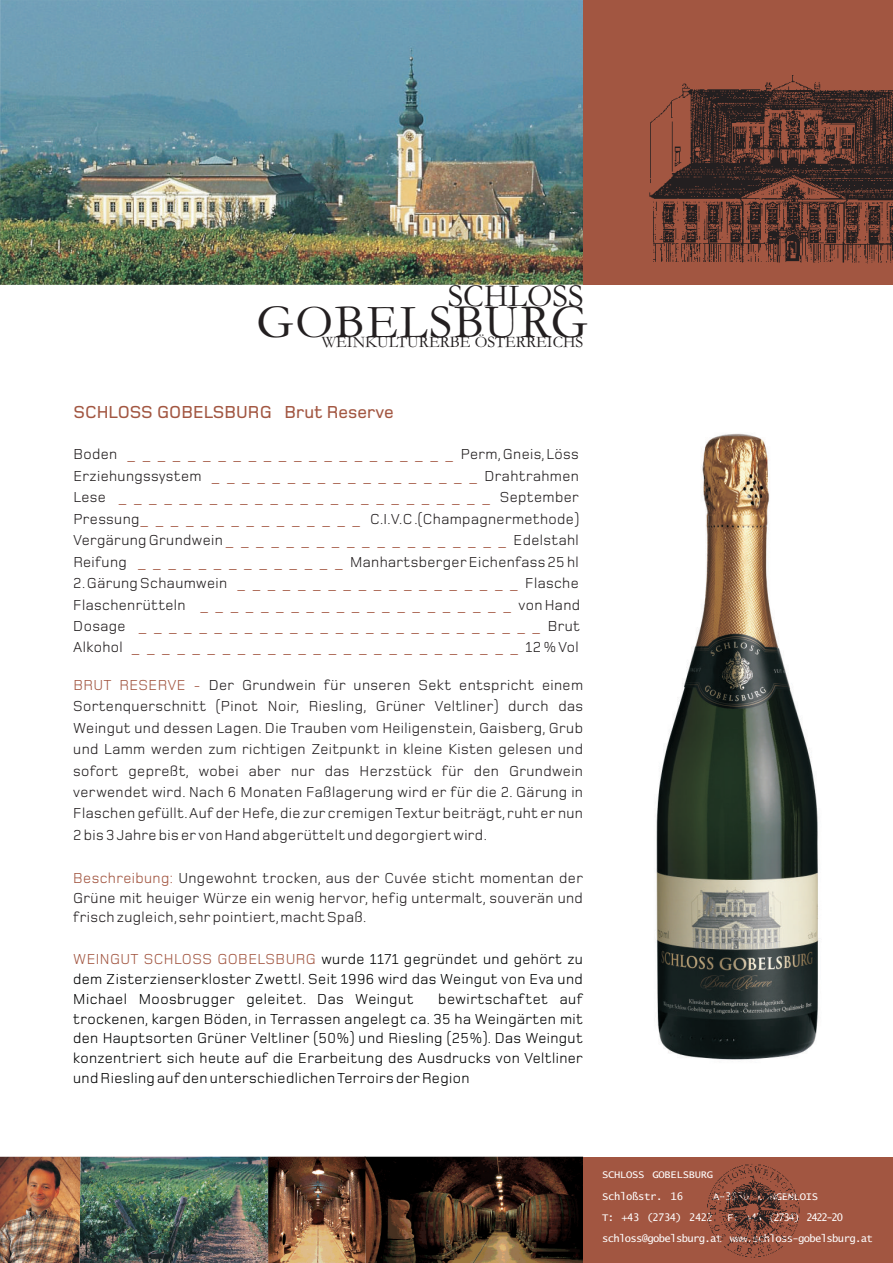
<style>
.page{position:relative;width:893px;height:1263px;background:#fff}
.page>*{position:absolute;margin:0;border:0;box-sizing:border-box;transform-origin:0 0}
.t1{font:48.3px "Garamond";letter-spacing:.035em;color:#231f20}
.t2{font:32.55px "Garamond";color:#231f20}
.t3{font:500 18px "Foundry Monoline";color:#a25641}
.t4{font:16.35px "Garamond";color:#231f20}
.t5{font:15px/21.5px "Foundry Monoline";letter-spacing:.025em;color:#231f20;text-align:justify}
.t6{font:15px/19.8px "Foundry Monoline";letter-spacing:.025em;color:#010202;text-align:justify}
.t7{font:15px "Foundry Monoline";letter-spacing:.025em;color:#a25641}
.t8{font:10.5px/21px "Lucida Console";letter-spacing:-.06em;color:#fff}
.t9{font:10.5px/21px "Lucida Console";letter-spacing:-.03em;color:#fff}
.s1{color:#a25641}
.s2{color:#231f20}
</style>
<div class="page">
<img style="left:0;top:1157px;width:583px;height:106px">
<img style="left:0;top:0;width:583px;height:285px">
<div style="left:583px;top:0;width:310px;height:285px;background:#a25641"></div>
<div style="left:583px;top:1157px;width:310px;height:106px;background:#a25641"></div>
<img style="left:707px;top:1164px;width:93px;height:94px">
<img style="left:649px;top:75px;width:244px;height:188px">
<img style="left:656px;top:433px;width:163px;height:627px">
<h2 class="t2" style="left:448px;top:285px;width:137px">SCHLOSS</h2>
<h1 class="t1" style="left:256px;top:305px;width:333px">GOBELSBURG</h1>
<p class="t4" style="left:322px;top:337px;width:263px">WEINKULTURERBE ÖSTERREICHS</p>
<p class="t3" style="left:73px;top:405px;width:322px">SCHLOSS GOBELSBURG Brut Reserve</p>
<p class="t5" style="left:73px;top:445px;width:45px">Boden</p>
<p class="t5" style="left:461px;top:445px;width:120px">Perm,Gneis,Löss</p>
<p class="t5" style="left:73px;top:466px;width:130px">Erziehungssystem</p>
<p class="t5" style="left:485px;top:466px;width:96px">Drahtrahmen</p>
<p class="t5" style="left:73px;top:488px;width:34px">Lese</p>
<p class="t5" style="left:370px;top:488px;width:210px;text-align:right">September<br>C.I.V.C .(Champagnermethode)<br>Edelstahl</p>
<p class="t5" style="left:73px;top:552px;width:55px">Reifung</p>
<p class="t5" style="left:350px;top:552px;width:230px">Manhartsberger Eichenfass 25 hl</p>
<p class="t5" style="left:73px;top:574px;width:155px">2.Gärung Schaumwein</p>
<p class="t5" style="left:525px;top:574px;width:55px">Flasche</p>
<p class="t5" style="left:73px;top:595px;width:114px">Flaschenrütteln</p>
<p class="t5" style="left:518px;top:595px;width:63px">von Hand</p>
<p class="t5" style="left:73px;top:616px;width:54px">Dosage</p>
<p class="t5" style="left:548px;top:616px;width:34px">Brut</p>
<p class="t5" style="left:73px;top:638px;width:51px">Alkohol</p>
<p class="t5" style="left:526px;top:638px;width:55px">12 % Vol</p>
<p class="t5" style="left:73px;top:675px;width:511px;text-indent:135px">Der Grundwein für unseren Sekt entspricht einem Sortenquerschnitt (Pinot Noir, Riesling, Grüner Veltliner) durch das Weingut und dessen Lagen. Die Trauben vom Heiligenstein, Gaisberg, Grub und Lamm werden zum richtigen Zeitpunkt in kleine Kisten gelesen und sofort gepreßt, wobei aber nur das Herzstück für den Grundwein verwendet wird. Nach 6 Monaten Faßlagerung wird er für die 2. Gärung in Flaschen gefüllt.Aufder Hefe,die zur cremigen Textur beiträgt,ruht er nun 2 bis 3 Jahre bis er von Hand abgerüttelt und degorgiert wird.</p>
<p class="t5" style="left:73px;top:869px;width:511px;line-height:19.8px"><span class="s1">Beschreibung:</span> Ungewohnt trocken, aus der Cuvée sticht momentan der Grüne mit heuiger Würze ein wenig hervor, hefig untermalt, souverän und frisch zugleich,sehr pointiert,macht Spaß.</p>
<p class="t6" style="left:73px;top:950px;width:511px"><span class="s1">WEINGUT SCHLOSS GOBELSBURG</span> wurde 1171 gegründet und gehört zu dem Zisterzienserkloster Zwettl. Seit 1996 wird das Weingut von Eva und Michael Moosbrugger geleitet. Das Weingut</p>
<p class="t7" style="left:128px;top:449px;width:327px">______________________</p>
<p class="t7" style="left:212px;top:470px;width:267px">__________________</p>
<p class="t7" style="left:119px;top:492px;width:373px">_________________________</p>
<p class="t7" style="left:73px;top:513px;width:288px"><span class="s2">Pressung</span>_______________</p>
<p class="t7" style="left:73px;top:535px;width:434px"><span class="s2">Vergärung Grundwein</span>___________________</p>
<p class="t7" style="left:138px;top:556px;width:206px">______________</p>
<p class="t7" style="left:238px;top:578px;width:282px">___________________</p>
<p class="t7" style="left:200px;top:599px;width:312px">_____________________</p>
<p class="t7" style="left:139px;top:620px;width:403px">___________________________</p>
<p class="t7" style="left:132px;top:642px;width:388px">__________________________</p>
<p class="t7" style="left:73px;top:679px;width:129px">BRUT RESERVE -</p>
<p class="t6" style="left:73px;top:990px;width:512px;text-indent:365px">bewirtschaftet auf trockenen, kargen Böden, in Terrassen angelegt ca. 35 ha Weingärten mit den Hauptsorten Grüner Veltliner (50%) und Riesling (25%). Das Weingut konzentriert sich heute auf die Erarbeitung des Ausdrucks von Veltliner und Riesling aufden unterschiedlichen Terroirs der Region</p>
<p class="t9" style="left:602px;top:1165px;width:113px">SCHLOSS GOBELSBURG<br>Schloßstr. 16</p>
<p class="t9" style="left:713px;top:1186px;width:107px">A-3550 LANGENLOIS</p>
<p class="t8" style="left:602px;top:1207px;width:112px">T: +43 (2734) 2422</p>
<p class="t8" style="left:602px;top:1207px;width:272px;text-indent:125px">F: +43 (2734) 2422-20 schloss@gobelsburg.at www.schloss-gobelsburg.at</p>
</div>
